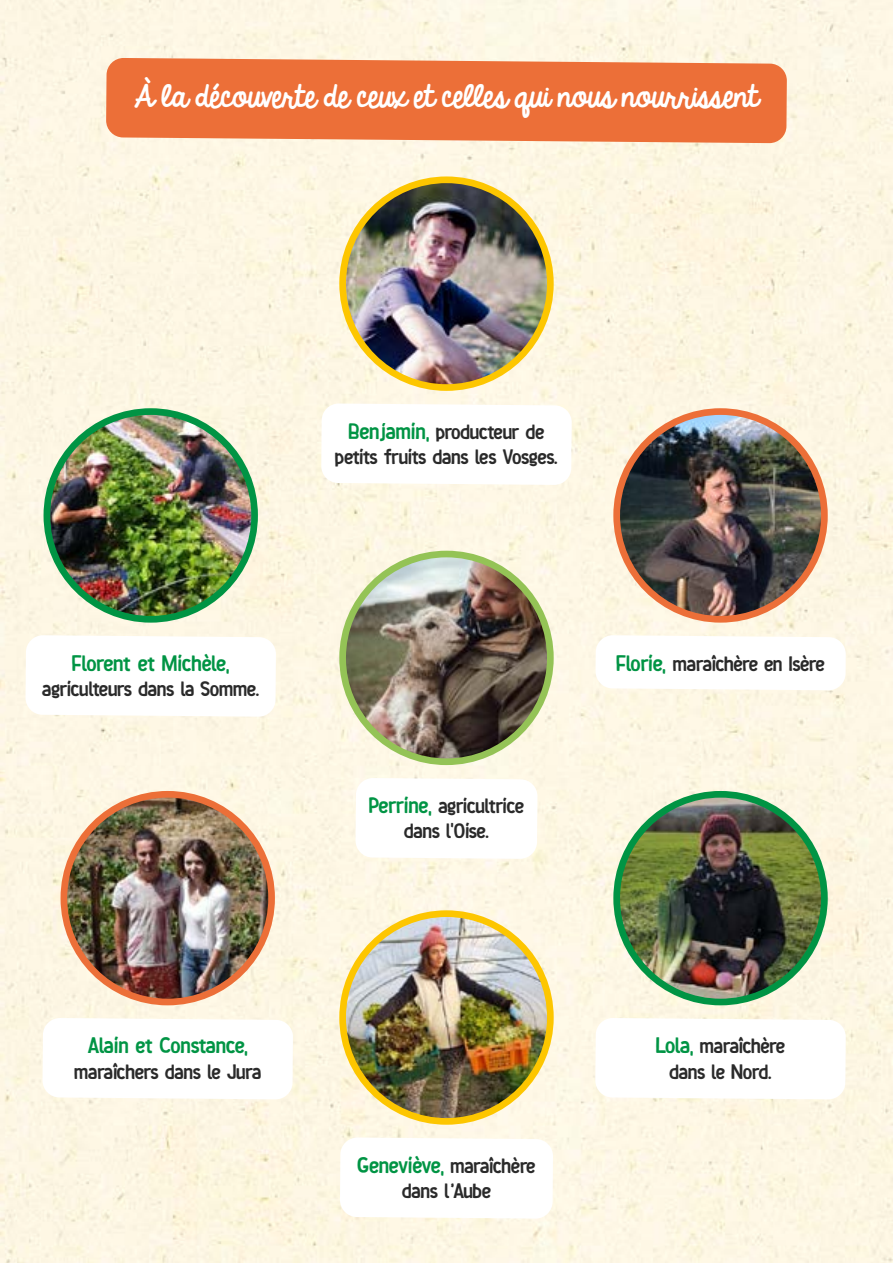
<style>
.page{position:relative;width:893px;height:1263px;background:#fdf7e3}
.page>*{position:absolute;margin:0;border:0;box-sizing:border-box;transform-origin:0 0}
.t1{font:27px "KG Always A Good Time Bledina Regular";color:#fff}
.t2{font:900 22.5px "Chimphand Bledina";letter-spacing:-.02em;color:#009444}
.t3{font:900 21px/25.2px "Chimphand Bledina";letter-spacing:-.02em;color:#2a2a2a;text-align:center}
.s1{font-size:22.5px;color:#009444}
.s2{font-size:21px;color:#2a2a2a}
</style>
<div class="page">
<svg style="left:106px;top:58px;width:681px;height:85px;background:#ed7843"></svg>
<svg style="left:321px;top:403px;width:251px;height:82px"></svg>
<img style="left:343px;top:180px;width:207px;height:207px;border-radius:104px">
<div style="left:339px;top:176px;width:215px;height:215px;border:7px solid #fdc600;border-radius:50%"></div>
<svg style="left:355px;top:778px;width:183px;height:81px"></svg>
<img style="left:343px;top:554px;width:207px;height:208px;border-radius:104px">
<div style="left:339px;top:551px;width:215px;height:214px;border:7px solid #94c356;border-radius:50%"></div>
<svg style="left:340px;top:1137px;width:213px;height:82px"></svg>
<img style="left:343px;top:914px;width:207px;height:207px;border-radius:104px">
<div style="left:339px;top:910px;width:215px;height:215px;border:7px solid #fdc600;border-radius:50%"></div>
<svg style="left:42px;top:1018px;width:251px;height:81px"></svg>
<img style="left:64px;top:794px;width:207px;height:208px">
<div style="left:61px;top:791px;width:214px;height:214px;border:7px solid #ec6f38;border-radius:50%"></div>
<svg style="left:595px;top:1018px;width:251px;height:81px"></svg>
<img style="left:617px;top:794px;width:207px;height:208px;border-radius:104px">
<div style="left:613px;top:791px;width:215px;height:214px;border:7px solid #009444;border-radius:50%"></div>
<svg style="left:25px;top:635px;width:251px;height:82px"></svg>
<img style="left:47px;top:412px;width:208px;height:207px;border-radius:104px">
<div style="left:44px;top:408px;width:214px;height:215px;border:7px solid #009444;border-radius:50%"></div>
<svg style="left:595px;top:635px;width:251px;height:55px"></svg>
<img style="left:617px;top:412px;width:207px;height:207px;border-radius:104px">
<div style="left:613px;top:408px;width:215px;height:215px;border:7px solid #ec6f38;border-radius:50%"></div>
<p class="t1" style="left:135px;top:76px;width:625px">À la découverte de ceux et celles qui nous nourrissent</p>
<p class="t2" style="left:72px;top:649px;width:159px">Florent et Michèle,</p>
<p class="t3" style="left:42px;top:676px;width:219px">agriculteurs dans la Somme.</p>
<p class="t3" style="left:335px;top:419px;width:225px"><span class="s1">Benjamin,</span> producteur de petits fruits dans les Vosges.</p>
<p class="t3" style="left:369px;top:793px;width:157px"><span class="s1">Perrine,</span> agricultrice dans l'Oise.</p>
<p class="t3" style="left:616px;top:651px;width:210px"><span class="s1">Florie,</span> maraîchère en Isère</p>
<p class="t2" style="left:87px;top:1032px;width:162px">Alain et Constance,</p>
<p class="t3" style="left:74px;top:1059px;width:189px">maraîchers dans le Jura</p>
<p class="t2" style="left:357px;top:1151px;width:180px">Geneviève, <span class="s2">maraîchère</span></p>
<p class="t3" style="left:402px;top:1178px;width:91px">dans l’Aube</p>
<p class="t3" style="left:656px;top:1033px;width:131px"><span class="s1">Lola,</span> maraîchère dans le Nord.</p>
</div>
